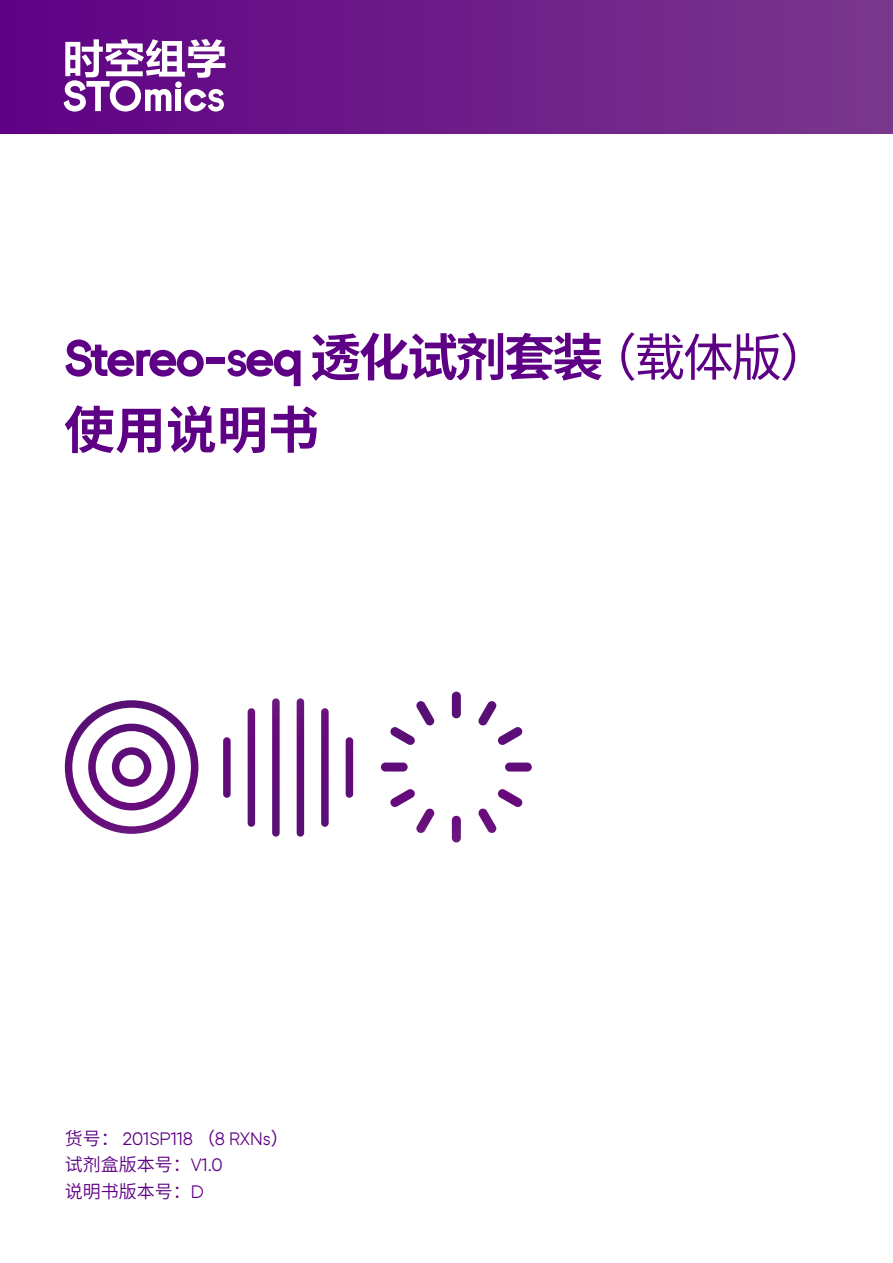
<style>
.page{position:relative;width:893px;height:1263px;background:#fff}
.page>*{position:absolute;margin:0;border:0;box-sizing:border-box;transform-origin:0 0}
.t1{font:700 51px "BGI";letter-spacing:-.06em;color:#5e0085}
.t2{font:700 51px "Source Han Sans SC";color:#5e0085}
.t3{font:18px/26.5px "Source Han Sans SC";color:#5e0085}
.t4{font:18px "BGI";color:#5e0085}
.s1{font-family:"Source Han Sans SC"}
.s2{font-family:"Source Han Sans SC";font-weight:400}
.s3{font-family:"Source Han Sans CN"}
.s4{font-family:"BGI"}
</style>
<div class="page">
<div style="left:0;top:0;width:893px;height:134px;background:linear-gradient(to right,#5f0085,#7a388c)"></div>
<svg style="left:65px;top:692px;width:467px;height:142px"></svg>
<div style="left:204px;top:675px;width:162px;height:179px;background:#fff"></div>
<svg style="left:223px;top:698px;width:130px;height:139px"></svg>
<svg style="left:64px;top:39px;width:161px;height:73px"></svg>
<div style="left:175px;top:81px;width:7px;height:7px;background:#fff;border-radius:50%"></div>
<p class="t1" style="left:64px;top:334px;width:768px">Stereo-seq <span class="s1">透化试剂套装</span><span class="s2">（载体版）</span></p>
<p class="t2" style="left:64px;top:401px;width:257px">使用说明书</p>
<p class="t4" style="left:65px;top:1130px;width:225px"><span class="s1">货号：</span> 201SP118 <span class="s3">（</span>8 RXNs<span class="s3">）</span></p>
<p class="t3" style="left:65px;top:1152px;width:159px">试剂盒版本号：<span class="s4">V1.0</span>说明书版本号：<span class="s4">D</span></p>
</div>
